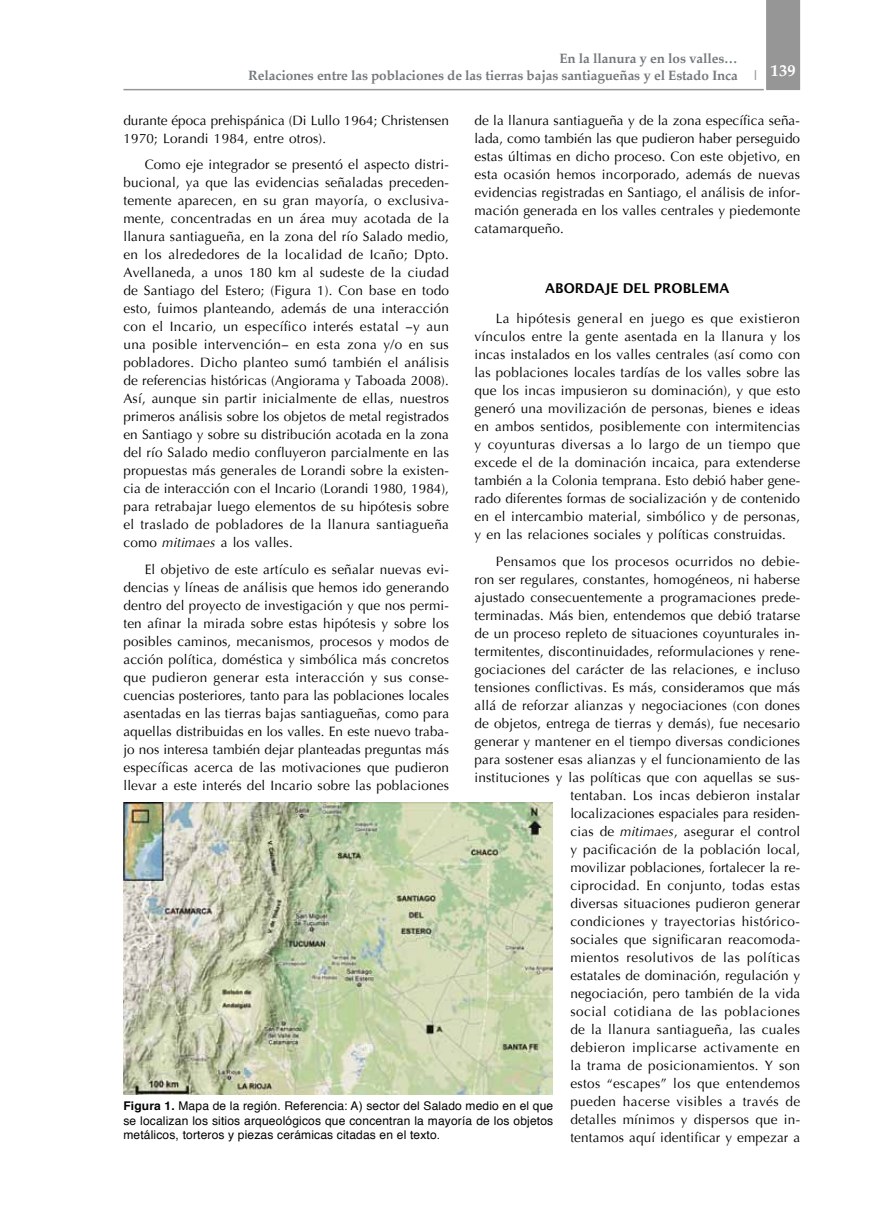
<style>
.page{position:relative;width:881px;height:1229px;background:#fff}
.page>*{position:absolute;margin:0;border:0;box-sizing:border-box;transform-origin:0 0}
.t1{font:700 16.5px "Palatino";color:#fff}
.t2{font:13.5px/18px "Optima";letter-spacing:.015em;color:#000;text-align:justify}
.t3{font:700 13.5px/16.2px "Palatino";letter-spacing:-.01em;color:#75797c;text-align:right}
.t4{font:600 13.5px "Lucida Sans";color:#000}
.t5{font:12px/14.4px "Helvetica";letter-spacing:.015em;color:#000;text-align:justify}
.s1{font-style:italic}
.s2{font-weight:700}
</style>
<div class="page">
<hr style="left:123px;top:89px;width:640px;height:1px;background:#969696">
<div style="left:766px;top:0;width:33px;height:90px;background:#969696"></div>
<img style="left:123px;top:802px;width:429px;height:292px">
<p class="t3" style="left:248px;top:50px;width:491px">En la llanura y en los valles…<br>Relaciones entre las poblaciones de las tierras bajas santiagueñas y el Estado Inca</p>
<p class="t2" style="left:474px;top:112px;width:327px">de la llanura santiagueña y de la zona específica seña&shy;lada, como también las que pudieron haber perseguido estas últimas en dicho proceso. Con este objetivo, en esta ocasión hemos incorporado, además de nuevas evidencias registradas en Santiago, el análisis de infor&shy;mación generada en los valles centrales y piedemonte catamarqueño.</p>
<p class="t1" style="left:751px;top:56px;width:46px"><sub>|</sub> 139</p>
<p class="t2" style="left:123px;top:111px;width:327px">durante época prehispánica (Di Lullo 1964; Christensen<br>1970; Lorandi 1984, entre otros).</p>
<p class="t2" style="left:123px;top:156px;width:327px;text-indent:21px">Como eje integrador se presentó el aspecto distri&shy;bucional, ya que las evidencias señaladas preceden&shy;temente aparecen, en su gran mayoría, o exclusiva&shy;mente, concentradas en un área muy acotada de la llanura santiagueña, en la zona del río Salado medio, en los alrededores de la localidad de Icaño; Dpto.<br>Avellaneda, a unos 180 km al sudeste de la ciudad de Santiago del Estero; (Figura 1). Con base en todo esto, fuimos planteando, además de una interacción con el Incario, un específico interés estatal y aun una posible intervención en esta zona y/o en sus pobladores. Dicho planteo sumó también el análisis de referencias históricas (Angiorama y Taboada 2008).<br>Así, aunque sin partir inicialmente de ellas, nuestros primeros análisis sobre los objetos de metal registrados en Santiago y sobre su distribución acotada en la zona del río Salado medio confluyeron parcialmente en las propuestas más generales de Lorandi sobre la existen&shy;cia de interacción con el Incario (Lorandi 1980, 1984), para retrabajar luego elementos de su hipótesis sobre el traslado de pobladores de la llanura santiagueña como <span class="s1">mitimaes</span> a los valles.</p>
<p class="t2" style="left:123px;top:560px;width:327px;text-indent:21px">El objetivo de este artículo es señalar nuevas evi&shy;dencias y líneas de análisis que hemos ido generando dentro del proyecto de investigación y que nos permi&shy;ten afinar la mirada sobre estas hipótesis y sobre los posibles caminos, mecanismos, procesos y modos de acción política, doméstica y simbólica más concretos que pudieron generar esta interacción y sus conse&shy;cuencias posteriores, tanto para las poblaciones locales asentadas en las tierras bajas santiagueñas, como para aquellas distribuidas en los valles. En este nuevo traba&shy;jo nos interesa también dejar planteadas preguntas más específicas acerca de las motivaciones que pudieron llevar a este interés del Incario sobre las poblaciones</p>
<p class="t4" style="left:545px;top:280px;width:185px">ABORDAJE DEL PROBLEMA</p>
<p class="t2" style="left:474px;top:310px;width:327px;text-indent:21px">La hipótesis general en juego es que existieron vínculos entre la gente asentada en la llanura y los incas instalados en los valles centrales (así como con las poblaciones locales tardías de los valles sobre las que los incas impusieron su dominación), y que esto generó una movilización de personas, bienes e ideas en ambos sentidos, posiblemente con intermitencias y coyunturas diversas a lo largo de un tiempo que excede el de la dominación incaica, para extenderse también a la Colonia temprana. Esto debió haber gene&shy;rado diferentes formas de socialización y de contenido en el intercambio material, simbólico y de personas, y en las relaciones sociales y políticas construidas.</p>
<p class="t2" style="left:474px;top:552px;width:327px;text-align:right">Pensamos que los procesos ocurridos no debie&shy;ron ser regulares, constantes, homogéneos, ni haberse ajustado consecuentemente a programaciones prede&shy;terminadas. Más bien, entendemos que debió tratarse de un proceso repleto de situaciones coyunturales in&shy;termitentes, discontinuidades, reformulaciones y rene&shy;gociaciones del carácter de las relaciones, e incluso tensiones conflictivas. Es más, consideramos que más allá de reforzar alianzas y negociaciones (con dones de objetos, entrega de tierras y demás), fue necesario generar y mantener en el tiempo diversas condiciones para sostener esas alianzas y el funcionamiento de las instituciones y las políticas que con aquellas se sus&shy;tentaban. Los incas debieron instalar<br>localizaciones espaciales para residen-<br>cias de <span class="s1">mitimaes</span>, asegurar el control<br>y pacificación de la población local,<br>movilizar poblaciones, fortalecer la re-<br>ciprocidad. En conjunto, todas estas<br>diversas situaciones pudieron generar<br>condiciones y trayectorias histórico-<br>sociales que significaran reacomoda-<br>mientos resolutivos de las políticas<br>estatales de dominación, regulación y<br>negociación, pero también de la vida<br>social cotidiana de las poblaciones<br>de la llanura santiagueña, las cuales<br>debieron implicarse activamente en<br>la trama de posicionamientos. Y son<br>estos “escapes” los que entendemos<br>pueden hacerse visibles a través de<br>detalles mínimos y dispersos que in-<br>tentamos aquí identificar y empezar a</p>
<p class="t5" style="left:123px;top:1099px;width:431px"><span class="s2">Figura 1.</span> Mapa de la región. Referencia: A) sector del Salado medio en el que se localizan los sitios arqueológicos que concentran la mayoría de los objetos metálicos, torteros y piezas cerámicas citadas en el texto.</p>
</div>
